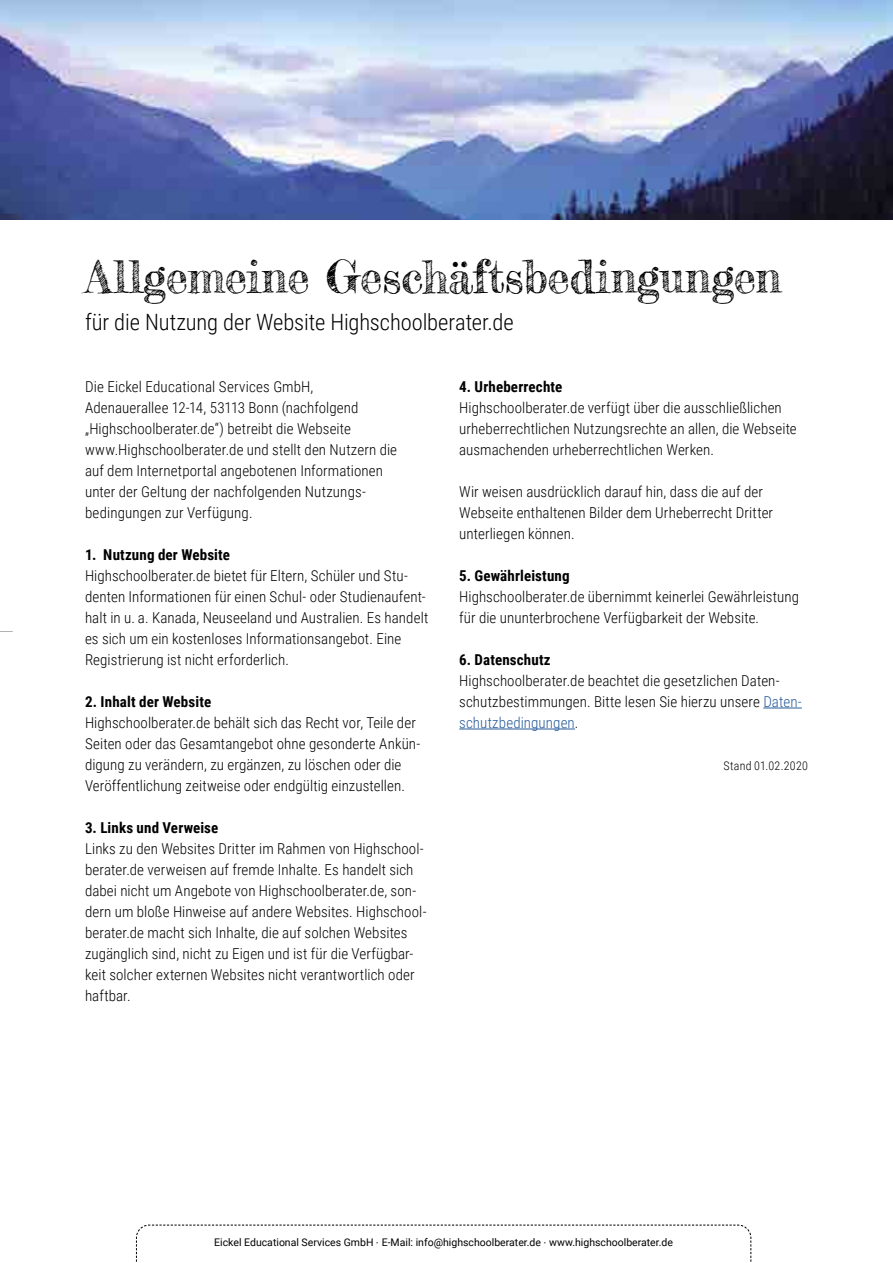
<style>
.page{position:relative;width:893px;height:1263px;background:#fff}
.page>*{position:absolute;margin:0;border:0;box-sizing:border-box;transform-origin:0 0}
.t1{font:45px "Frederickathe Great";letter-spacing:-.01em;color:#000}
.t2{font:300 22.5px "Roboto Condensed";letter-spacing:-.005em;color:#000}
.t3{font:300 15px/21px "Roboto Condensed";letter-spacing:.005em;color:#000}
.t4{font:700 15px "Roboto Condensed";letter-spacing:.01em;color:#000}
.t5{font:300 12px "Roboto Condensed";letter-spacing:.02em;color:#000}
.t6{font:10.5px "Roboto";color:#000}
.s1{color:#275b9b}
.s2{font-family:"Frutiger LT Std"}
</style>
<div class="page">
<img style="left:0;top:0;width:893px;height:219px">
<svg style="left:0;top:631px;width:13px;height:1px"></svg>
<svg style="left:136px;top:1224px;width:616px;height:38px"></svg>
<hr style="left:763px;top:708px;width:39px;height:1px;background:#275b9b">
<hr style="left:459px;top:729px;width:116px;height:1px;background:#275b9b">
<h1 class="t1" style="left:85px;top:249px;width:698px">Allgemeine Geschäftsbedingungen</h1>
<h2 class="t2" style="left:85px;top:306px;width:430px">für die Nutzung der Website Highschoolberater.de</h2>
<p class="t3" style="left:85px;top:375px;width:314px">Die Eickel Educational Services GmbH, Adenauerallee 12-14, 53113 Bonn (nachfolgend „Highschoolberater.de“) betreibt die Webseite www.Highschoolberater.de und stellt den Nutzern die auf dem Internetportal angebotenen Informationen unter der Geltung der nachfolgenden Nutzungs&shy;bedingungen zur Verfügung.</p>
<p class="t4" style="left:85px;top:544px;width:147px">1. Nutzung der Website</p>
<p class="t3" style="left:85px;top:564px;width:345px">Highschoolberater.de bietet für Eltern, Schüler und Stu&shy;denten Informationen für einen Schul- oder Studienaufent&shy;halt in u. a. Kanada, Neuseeland und Australien. Es handelt es sich um ein kostenloses Informationsangebot. Eine Registrierung ist nicht erforderlich.</p>
<p class="t4" style="left:85px;top:691px;width:128px">2. Inhalt der Website</p>
<p class="t3" style="left:85px;top:711px;width:337px">Highschoolberater.de behält sich das Recht vor, Teile der Seiten oder das Gesamtangebot ohne gesonderte Ankün&shy;digung zu verändern, zu ergänzen, zu löschen oder die Veröffentlichung zeitweise oder endgültig einzustellen.</p>
<p class="t4" style="left:85px;top:817px;width:135px">3. Links und Verweise</p>
<p class="t3" style="left:85px;top:837px;width:343px">Links zu den Websites Dritter im Rahmen von Highschool&shy;berater.de verweisen auf fremde Inhalte. Es handelt sich dabei nicht um Angebote von Highschoolberater.de, son&shy;dern um bloße Hinweise auf andere Websites. Highschool&shy;berater.de macht sich Inhalte, die auf solchen Websites zugänglich sind, nicht zu Eigen und ist für die Verfügbar&shy;keit solcher externen Websites nicht verantwortlich oder haftbar.</p>
<p class="t4" style="left:459px;top:376px;width:105px">4. Urheberrechte</p>
<p class="t3" style="left:459px;top:396px;width:339px">Highschoolberater.de verfügt über die ausschließlichen urheberrechtlichen Nutzungsrechte an allen, die Webseite ausmachenden urheberrechtlichen Werken.</p>
<p class="t3" style="left:459px;top:480px;width:315px">Wir weisen ausdrücklich darauf hin, dass die auf der<br>Webseite enthaltenen Bilder dem Urheberrecht Dritter unterliegen können.</p>
<p class="t4" style="left:459px;top:565px;width:112px">5. Gewährleistung</p>
<p class="t3" style="left:459px;top:585px;width:341px">Highschoolberater.de übernimmt keinerlei Gewährleistung für die ununterbrochene Verfügbarkeit der Website.</p>
<p class="t4" style="left:459px;top:649px;width:93px">6. Datenschutz</p>
<p class="t3" style="left:459px;top:669px;width:344px">Highschoolberater.de beachtet die gesetzlichen Daten&shy;schutzbestimmungen. Bitte lesen Sie hierzu unsere <span class="s1">Daten&shy;schutzbedingungen</span>.</p>
<p class="t5" style="left:723px;top:757px;width:86px">Stand 01.02.2020</p>
<p class="t6" style="left:214px;top:1235px;width:460px">Eickel Educational Services GmbH <span class="s2">∙</span> E-Mail: info@highschoolberater.de <span class="s2">∙</span> www.highschoolberater.de</p>
</div>
